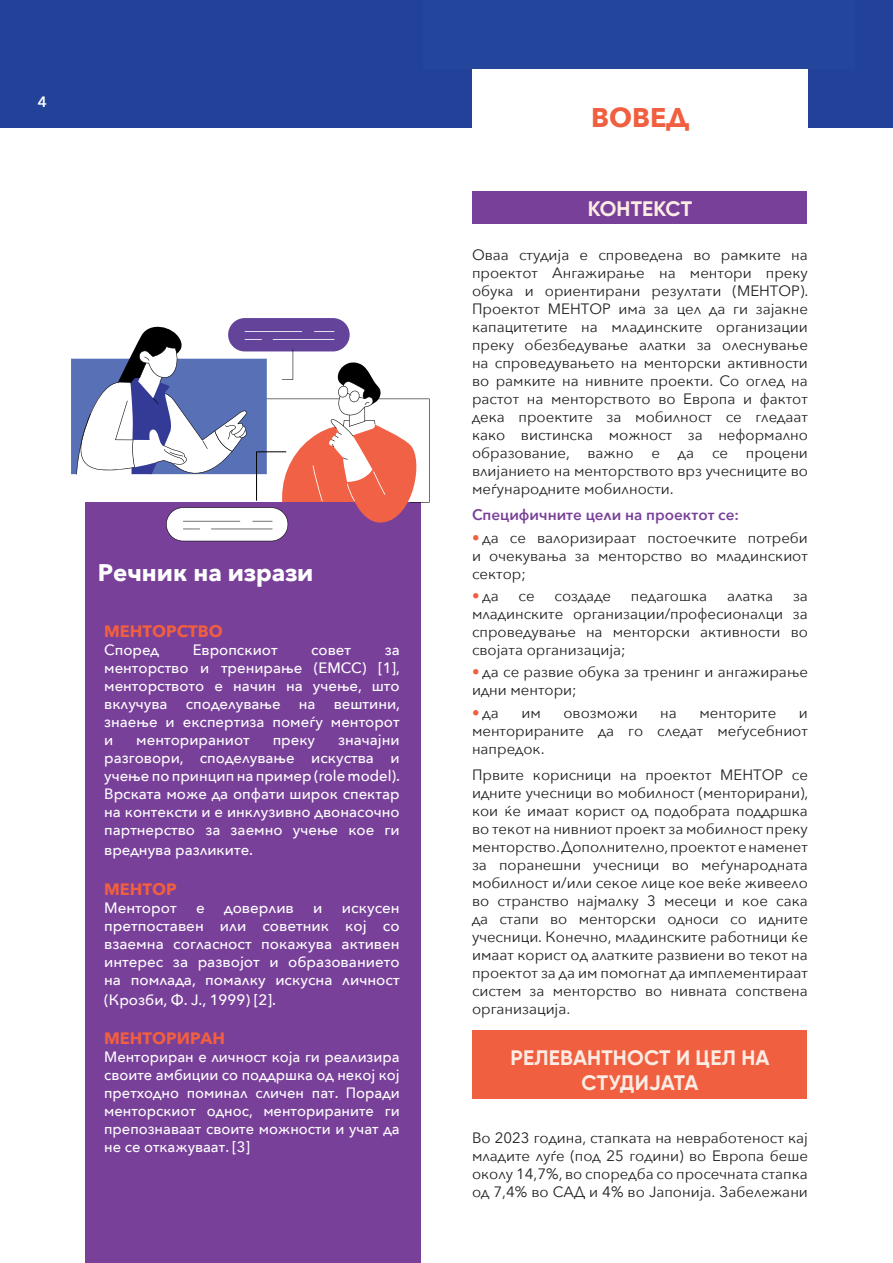
<style>
.page{position:relative;width:893px;height:1263px;background:#fff}
.page>*{position:absolute;margin:0;border:0;box-sizing:border-box;transform-origin:0 0}
.t1{font:700 27px "Avenir Next";color:#f05f3f}
.t2{font:700 24px "Avenir Next";color:#fff}
.t3{font:700 21px/25.2px "Gilroy";letter-spacing:.01em;color:#fdece4;text-align:center}
.t4{font:700 16.5px "Avenir Next";color:#f05f3f}
.t5{font:15px/18px "Avenir Next";color:#231f20;text-align:justify}
.t6{font:500 15px/18px "Avenir Next";color:#fff;text-align:justify}
.t7{font:600 15px "Avenir Next";color:#784099}
.t8{font:600 15px "Avenir Next";color:#fff}
.s1{color:#f05f3f}
</style>
<div class="page">
<div style="left:0;top:0;width:893px;height:128px;background:#22429a"></div>
<div style="left:473px;top:191px;width:334px;height:33px;background:#784099"></div>
<div style="left:473px;top:1030px;width:334px;height:68px;background:#f05f3f"></div>
<div style="left:85px;top:502px;width:336px;height:761px;background:#784099"></div>
<div style="left:472px;top:0;width:336px;height:162px;background:#fff"></div>
<div style="left:228px;top:318px;width:122px;height:33px;background:#64439b;border-radius:17px"></div>
<svg style="left:71px;top:321px;width:359px;height:220px"></svg>
<hr style="left:256px;top:451px;width:30px;height:1px;background:#000001">
<hr style="left:256px;top:452px;width:1px;height:49px;background:#000001">
<div style="left:423px;top:0;width:432px;height:68px;background:#24459c"></div>
<p class="t8" style="left:38px;top:93px;width:11px">4</p>
<h2 class="t2" style="left:98px;top:552px;width:217px">Речник на изрази</h2>
<p class="t4" style="left:104px;top:617px;width:120px">МЕНТОРСТВО</p>
<p class="t6" style="left:104px;top:641px;width:56px">Според</p>
<p class="t6" style="left:193px;top:641px;width:86px">Европскиот</p>
<p class="t6" style="left:311px;top:641px;width:41px">совет</p>
<p class="t6" style="left:104px;top:641px;width:297px;text-indent:280px">за менторство и тренирање (EMCC) [1], менторството е начин на учење, што вклучува споделување на вештини, знаење и експертиза помеѓу менторот и</p>
<p class="t6" style="left:104px;top:731px;width:297px;text-indent:234px">значајни разговори, споделување искуства и учење по принцип на пример (role model).<br>Врската може да опфати широк спектар на контексти и е инклузивно двонасочно партнерство за заемно учење кое ги</p>
<p class="t6" style="left:104px;top:840px;width:150px">вреднува разликите.</p>
<p class="t4" style="left:104px;top:875px;width:74px">МЕНТОР</p>
<p class="t6" style="left:104px;top:898px;width:74px">Менторот</p>
<p class="t6" style="left:196px;top:898px;width:10px">е</p>
<p class="t6" style="left:224px;top:898px;width:71px">доверлив</p>
<p class="t6" style="left:313px;top:898px;width:11px">и</p>
<p class="t6" style="left:136px;top:731px;width:115px">менторираниот</p>
<p class="t6" style="left:273px;top:731px;width:44px">преку</p>
<p class="t6" style="left:104px;top:898px;width:297px;text-indent:238px">искусен претпоставен или советник кој со взаемна согласност покажува активен интерес за развојот и образованието на помлада, помалку искусна личност</p>
<p class="t6" style="left:104px;top:990px;width:173px">(Крозби, Ф. Ј., 1999) [2].</p>
<p class="t4" style="left:104px;top:1024px;width:123px">МЕНТОРИРАН</p>
<p class="t6" style="left:104px;top:1047px;width:297px">Менториран е личност која ги реализира своите амбиции со поддршка од некој кој претходно поминал сличен пат. Поради менторскиот однос, менторираните ги препознаваат своите можности и учат да не се откажуваат. [3]</p>
<h1 class="t1" style="left:591px;top:94px;width:99px">ВОВЕД</h1>
<h3 class="t3" style="left:588px;top:196px;width:106px">КОНТЕКСТ</h3>
<p class="t5" style="left:472px;top:245px;width:338px">Оваа студија е спроведена во рамките на проектот Ангажирање на ментори преку обука и ориентирани резултати (МЕНТОР).<br>Проектот МЕНТОР има за цел да ги зајакне капацитетите на младинските организации преку обезбедување алатки за олеснување на спроведувањето на менторски активности во рамките на нивните проекти. Со оглед на растот на менторството во Европа и фактот дека проектите за мобилност се гледаат како вистинска можност за неформално образование, важно е да се процени влијанието на менторството врз учесниците во меѓународните мобилности.</p>
<p class="t7" style="left:472px;top:502px;width:269px">Специфичните цели на проектот се:</p>
<p class="t5" style="left:472px;top:528px;width:337px"><span class="s1">•</span> да се валоризираат постоечките потреби и очекувања за менторство во младинскиот сектор;</p>
<p class="t5" style="left:472px;top:586px;width:28px"><span class="s1">•</span> да</p>
<p class="t5" style="left:519px;top:586px;width:18px">се</p>
<p class="t5" style="left:554px;top:586px;width:58px">создаде</p>
<p class="t5" style="left:631px;top:586px;width:78px">педагошка</p>
<p class="t5" style="left:727px;top:586px;width:48px">алатка</p>
<p class="t5" style="left:472px;top:586px;width:337px;text-indent:321px">за младинските организации/професионалци за спроведување на менторски активности во својата организација;</p>
<p class="t5" style="left:472px;top:662px;width:337px"><span class="s1">•</span> да се развие обука за тренинг и ангажирање идни ментори;</p>
<p class="t5" style="left:472px;top:703px;width:28px"><span class="s1">•</span> да</p>
<p class="t5" style="left:521px;top:703px;width:21px">им</p>
<p class="t5" style="left:563px;top:703px;width:76px">овозможи</p>
<p class="t5" style="left:660px;top:703px;width:18px">на</p>
<p class="t5" style="left:699px;top:703px;width:78px">менторите</p>
<p class="t5" style="left:472px;top:703px;width:337px;text-indent:327px">и менторираните да го следат меѓусебниот напредок.</p>
<p class="t5" style="left:472px;top:765px;width:338px">Првите корисници на проектот МЕНТОР се идните учесници во мобилност (менторирани), кои ќе имаат корист од подобрата поддршка во текот на нивниот проект за мобилност преку менторство. Дополнително, проектот е наменет за поранешни учесници во меѓународната мобилност и/или секое лице кое веќе живеело во странство најмалку 3 месеци и кое сака да стапи во менторски односи со идните учесници. Конечно, младинските работници ќе имаат корист од алатките развиени во текот на проектот за да им помогнат да имплементираат систем за менторство во нивната сопствена организација.</p>
<h3 class="t3" style="left:510px;top:1045px;width:261px">РЕЛЕВАНТНОСТ И ЦЕЛ НА<br>СТУДИЈАТА</h3>
<p class="t5" style="left:472px;top:1128px;width:337px">Во 2023 година, стапката на невработеност кај младите луѓе (под 25 години) во Европа беше околу 14,7%, во споредба со просечната стапка од 7,4% во САД и 4% во Јапонија. Забележани</p>
</div>
